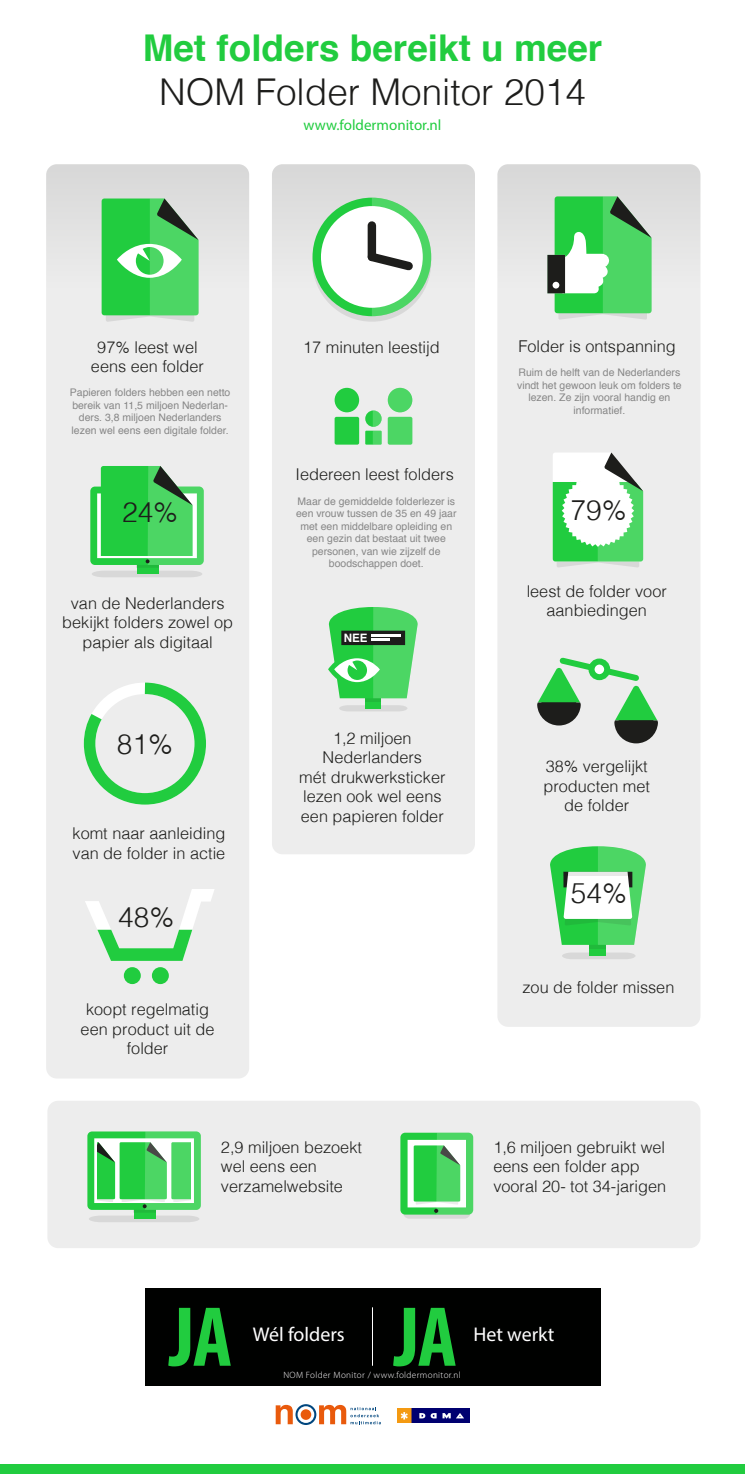
<style>
.page{position:relative;width:745px;height:1474px;background:#fff}
.page>*{position:absolute;margin:0;border:0;box-sizing:border-box;transform-origin:0 0}
.t1{font:700 condensed 85.88px "Myriad Pro";color:#21cc3f}
.t2{font:700 36.88px "Helvetica";color:#21cc3f}
.t3{font:300 36.88px "Helvetica";color:#1d1d1b}
.t4{font:300 28px "Helvetica";color:#1d1d1b}
.t5{font:700 26.5px "Helvetica";color:#1d1d1b}
.t6{font:19.88px "Myriad Pro";color:#fff}
.t7{font:300 16.25px/19.5px "Helvetica";color:#1d1d1b;text-align:center}
.t8{font:15px "Myriad Pro";color:#21cc3f}
.t9{font:700 11.62px "Helvetica";color:#fff}
.t10{font:10.5px/12.5px "Helvetica";color:#878787;text-align:center}
.t11{font:300 9.12px "Myriad Pro";letter-spacing:.04em;color:#fff}
</style>
<div class="page">
<div style="left:272px;top:164px;width:202px;height:690px;background:#ededed;border-radius:11px"></div>
<div style="left:497px;top:164px;width:203px;height:863px;background:#ededed;border-radius:11px"></div>
<div style="left:47px;top:1101px;width:653px;height:147px;background:#ededed;border-radius:11px"></div>
<div style="left:46px;top:164px;width:203px;height:914px;background:#ededed;border-radius:11px"></div>
<div style="left:46px;top:164px;width:203px;height:320px;background:linear-gradient(to bottom,#dedfde,#f2f2f2);border-radius:11px"></div>
<div style="left:272px;top:164px;width:202px;height:320px;background:linear-gradient(to bottom,#dfdfdf,#f1f2f1);border-radius:11px"></div>
<div style="left:497px;top:164px;width:203px;height:320px;background:linear-gradient(to bottom,#dedfde,#f2f2f2);border-radius:11px"></div>
<svg style="left:102px;top:198px;width:96px;height:124px;background:#56cf6b"></svg>
<svg style="left:552px;top:452px;width:90px;height:115px;background:#b3e5bb"></svg>
<svg style="left:312px;top:198px;width:119px;height:118px"></svg>
<svg style="left:339px;top:705px;width:68px;height:6px"></svg>
<div style="left:365px;top:690px;width:15px;height:18px;background:#21cc3f"></div>
<div style="left:365px;top:683px;width:15px;height:19px;background:#20ba3b"></div>
<svg style="left:328px;top:607px;width:89px;height:91px;background:#59c66c"></svg>
<hr style="left:371px;top:634px;width:29px;height:3px;background:#fff">
<hr style="left:371px;top:638px;width:18px;height:3px;background:#fff">
<svg style="left:562px;top:952px;width:73px;height:7px"></svg>
<div style="left:589px;top:936px;width:16px;height:20px;background:#21cc3f"></div>
<div style="left:589px;top:928px;width:16px;height:20px;background:#20ba3b"></div>
<svg style="left:550px;top:846px;width:95px;height:99px;background:#8ce09a"></svg>
<svg style="left:563px;top:872px;width:69px;height:4px"></svg>
<svg style="left:87px;top:1131px;width:114px;height:91px;background:#71d783"></svg>
<svg style="left:90px;top:466px;width:114px;height:111px;background:#5dd071"></svg>
<svg style="left:402px;top:1142px;width:68px;height:77px"></svg>
<svg style="left:400px;top:1133px;width:73px;height:81px;background:#69d97d"></svg>
<svg style="left:547px;top:196px;width:104px;height:124px;background:#6dcb7d"></svg>
<div style="left:552px;top:282px;width:7px;height:7px;background:#fff;border-radius:50%"></div>
<svg style="left:83px;top:682px;width:123px;height:123px"></svg>
<div style="left:152px;top:967px;width:17px;height:17px;background:#21cc3f;border-radius:50%"></div>
<div style="left:124px;top:967px;width:17px;height:17px;background:#21cc3f;border-radius:50%"></div>
<svg style="left:85px;top:889px;width:129px;height:72px"></svg>
<div style="left:365px;top:410px;width:16px;height:17px;background:#21cc3f;border-radius:50%"></div>
<div style="left:365px;top:431px;width:16px;height:14px;background:#21cc3f"></div>
<div style="left:334px;top:388px;width:25px;height:24px;background:#21cc3f;border-radius:50%"></div>
<div style="left:334px;top:417px;width:25px;height:28px;background:#21cc3f;border-radius:2px"></div>
<svg style="left:372px;top:410px;width:9px;height:17px"></svg>
<div style="left:372px;top:431px;width:9px;height:14px;background:#4cd664"></div>
<div style="left:387px;top:388px;width:25px;height:24px;background:#4cd664;border-radius:50%"></div>
<div style="left:387px;top:417px;width:25px;height:28px;background:#4cd664;border-radius:2px"></div>
<svg style="left:537px;top:657px;width:120px;height:86px"></svg>
<div style="left:591px;top:661px;width:15px;height:16px;background:#fff;border-radius:50%"></div>
<div style="left:588px;top:658px;width:21px;height:22px;border:6px solid #21cc3f;border-radius:50%"></div>
<div style="left:145px;top:1288px;width:454px;height:98px;background:#000100"></div>
<hr style="left:372px;top:1307px;width:1px;height:59px;background:#fff">
<img style="left:397px;top:1408px;width:72px;height:15px">
<svg style="left:275px;top:1404px;width:105px;height:21px"></svg>
<div style="left:300px;top:1409px;width:11px;height:11px;background:#e95a0c;border-radius:50%"></div>
<div style="left:0;top:1464px;width:744px;height:10px;background:#21cc3f"></div>
<h2 class="t2" style="left:142px;top:18px;width:461px">Met folders bereikt u meer</h2>
<h2 class="t3" style="left:159px;top:61px;width:428px">NOM Folder Monitor 2014</h2>
<p class="t8" style="left:303px;top:116px;width:139px">www.foldermonitor.nl</p>
<p class="t7" style="left:97px;top:336px;width:102px">97% leest wel</p>
<p class="t7" style="left:518px;top:335px;width:159px">Folder is ontspanning</p>
<p class="t7" style="left:91px;top:355px;width:114px">eens een folder</p>
<p class="t7" style="left:303px;top:336px;width:138px">17 minuten leestijd</p>
<p class="t10" style="left:516px;top:366px;width:166px">Ruim de helft van de Nederlanders vindt het gewoon leuk om folders te lezen. Ze zijn vooral handig en informatief.</p>
<p class="t10" style="left:70px;top:386px;width:162px">Papieren folders hebben een netto bereik van 11,5 miljoen Nederlan&shy;ders. 3,8 miljoen Nederlanders lezen wel eens een digitale folder.</p>
<h3 class="t4" style="left:122px;top:489px;width:58px">24%</h3>
<p class="t7" style="left:62px;top:592px;width:172px">van de Nederlanders bekijkt folders zowel op papier als digitaal</p>
<h3 class="t4" style="left:117px;top:720px;width:58px">81%</h3>
<p class="t7" style="left:72px;top:822px;width:154px;text-align:left">komt naar aanleiding van de folder in actie</p>
<h3 class="t4" style="left:118px;top:893px;width:58px">48%</h3>
<p class="t7" style="left:81px;top:998px;width:135px">koopt regelmatig een product uit de folder</p>
<p class="t7" style="left:295px;top:463px;width:160px">Iedereen leest folders</p>
<p class="t10" style="left:296px;top:495px;width:162px">Maar de gemiddelde folderlezer is een vrouw tussen de 35 en 49 jaar met een middelbare opleiding en een gezin dat bestaat uit twee personen, van wie zijzelf de boodschappen doet.</p>
<p class="t9" style="left:343px;top:628px;width:25px">NEE</p>
<p class="t7" style="left:299px;top:727px;width:148px">1,2 miljoen<br>Nederlanders<br>mét drukwerksticker lezen ook wel eens een papieren folder</p>
<p class="t7" style="left:221px;top:1136px;width:142px;text-align:left">2,9 miljoen bezoekt wel eens een verzamelwebsite</p>
<h3 class="t4" style="left:570px;top:486px;width:58px">79%</h3>
<p class="t7" style="left:526px;top:580px;width:141px">leest de folder voor aanbiedingen</p>
<p class="t7" style="left:543px;top:756px;width:108px">38% vergelijkt producten met de folder</p>
<h3 class="t4" style="left:570px;top:869px;width:58px">54%</h3>
<h3 class="t5" style="left:580px;top:875px;width:35px">JA</h3>
<p class="t7" style="left:522px;top:976px;width:153px">zou de folder missen</p>
<p class="t7" style="left:493px;top:1136px;width:174px;text-align:left">1,6 miljoen gebruikt wel eens een folder app vooral 20- tot 34-jarigen</p>
<h1 class="t1" style="left:169px;top:1283px;width:65px">JA</h1>
<h1 class="t1" style="left:393px;top:1283px;width:65px">JA</h1>
<p class="t6" style="left:253px;top:1322px;width:93px">Wél folders</p>
<p class="t6" style="left:473px;top:1322px;width:82px">Het werkt</p>
<p class="t11" style="left:283px;top:1370px;width:179px">NOM Folder Monitor / www.foldermonitor.nl</p>
</div>
